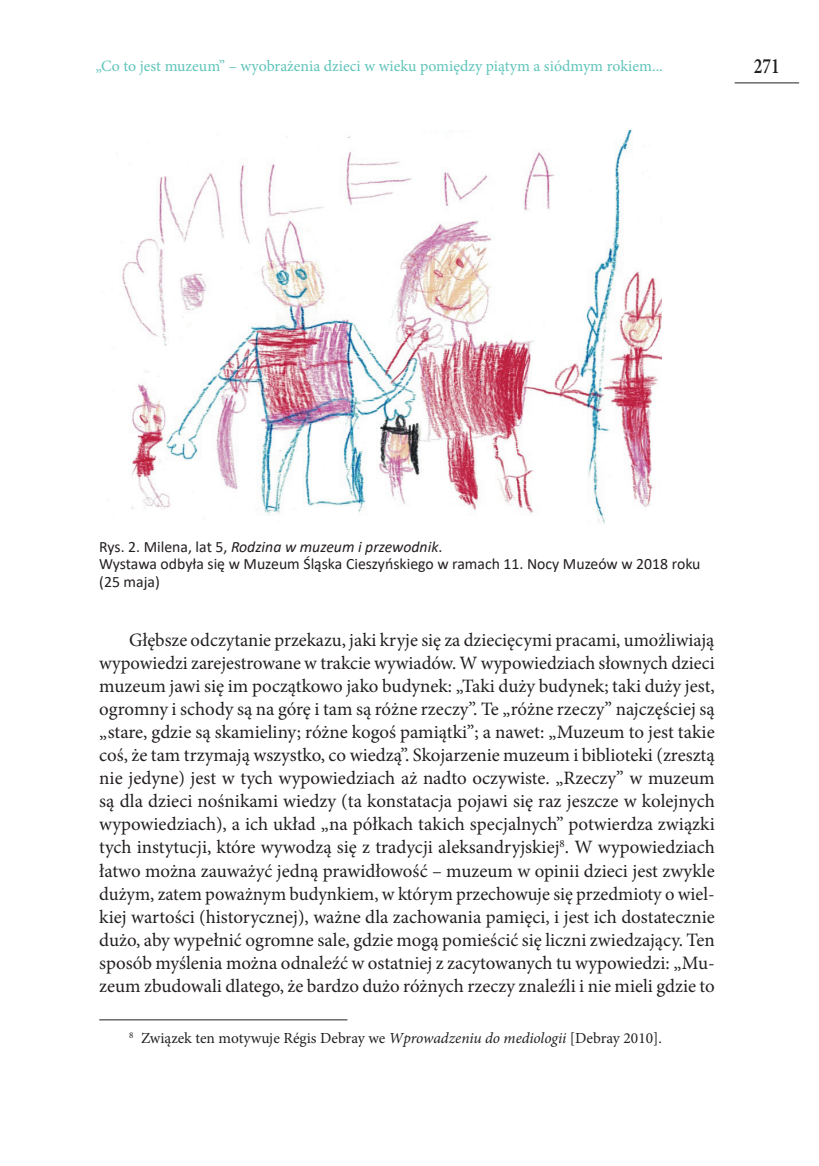
<style>
.page{position:relative;width:819px;height:1166px;background:#fff}
.page>*{position:absolute;margin:0;border:0;box-sizing:border-box;transform-origin:0 0}
.t1{font:600 21.88px "Minion Pro";color:#231f20;scale:.8 1}
.t2{font:18.9px/23.1px "Minion Pro";color:#231f20;text-align:justify}
.t3{font:15.75px/17.5px "Calibri";color:#231f20}
.t4{font:15.75px "Minion Pro";color:#5fc4b9}
.t5{font:15.4px "Minion Pro";color:#231f20}
.s1{font-style:italic}
</style>
<div class="page">
<hr style="left:734px;top:83px;width:65px;height:1px;background:#231f20">
<hr style="left:99px;top:1019px;width:248px;height:1px;background:#231f20">
<img style="left:122px;top:131px;width:539px;height:392px">
<p class="t4" style="left:95px;top:56px;width:569px">„Co to jest muzeum” – wyobrażenia dzieci w wieku pomiędzy piątym a siódmym rokiem...</p>
<p class="t1" style="left:753px;top:51px;width:34px">271</p>
<p class="t3" style="left:99px;top:537px;width:602px">Rys. 2. Milena, lat 5, <span class="s1">Rodzina w muzeum i przewodnik</span>.<br>Wystawa odbyła się w Muzeum Śląska Cieszyńskiego w ramach 11. Nocy Muzeów w 2018 roku (25 maja)</p>
<p class="t2" style="left:99px;top:628px;width:617px;text-indent:30px">Głębsze odczytanie przekazu, jaki kryje się za dziecięcymi pracami, umożliwiają wypowiedzi zarejestrowane w trakcie wywiadów. W wypowiedziach słownych dzieci muzeum jawi się im początkowo jako budynek: „Taki duży budynek; taki duży jest, ogromny i schody są na górę i tam są różne rzeczy”. Te „różne rzeczy” najczęściej są „stare, gdzie są skamieliny; różne kogoś pamiątki”; a nawet: „Muzeum to jest takie coś, że tam trzymają wszystko, co wiedzą”. Skojarzenie muzeum i biblioteki (zresztą nie jedyne) jest w tych wypowiedziach aż nadto oczywiste. „Rzeczy” w muzeum są dla dzieci nośnikami wiedzy (ta konstatacja pojawi się raz jeszcze w kolejnych wypowiedziach), a ich układ „na półkach takich specjalnych” potwierdza związki tych instytucji, które wywodzą się z tradycji aleksandryjskiej<sup>8</sup>. W wypowiedziach łatwo można zauważyć jedną prawidłowość – muzeum w opinii dzieci jest zwykle dużym, zatem poważnym budynkiem, w którym przechowuje się przedmioty o wiel&shy;kiej wartości (historycznej), ważne dla zachowania pamięci, i jest ich dostatecznie dużo, aby wypełnić ogromne sale, gdzie mogą pomieścić się liczni zwiedzający. Ten sposób myślenia można odnaleźć w ostatniej z zacytowanych tu wypowiedzi: „Mu&shy;zeum zbudowali dlatego, że bardzo dużo różnych rzeczy znaleźli i nie mieli gdzie to</p>
<p class="t5" style="left:129px;top:1028px;width:534px"><sup>8</sup> Związek ten motywuje Régis Debray we <span class="s1">Wprowadzeniu do mediologii</span> [Debray 2010].</p>
</div>
